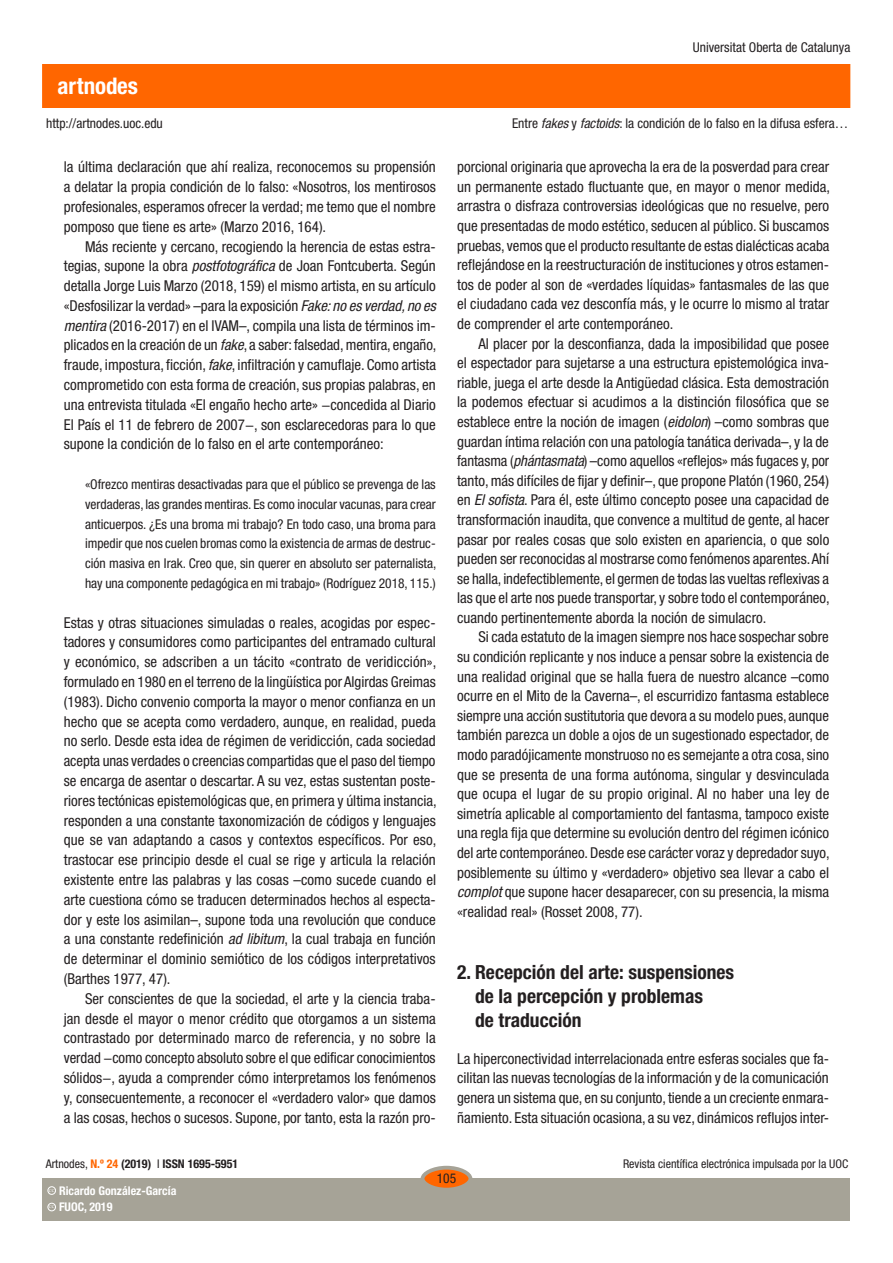
<style>
.page{position:relative;width:893px;height:1263px;background:#fff}
.page>*{position:absolute;margin:0;border:0;box-sizing:border-box;transform-origin:0 0}
.t1{font:700 condensed 22.95px "Helvetica Neue LT Std";color:#fff}
.SUBTITOLS{font:700 condensed 19.5px/24.2px "Helvetica Neue LT Std";color:#231f20}
.text_general{font:condensed 15px/19.6px "Helvetica Neue LT Std";color:#231f20;text-align:justify}
.text_general_primerp{font:condensed 15px/19.8px "Helvetica Neue LT Std";color:#231f20;text-align:justify}
.TEXTCITAT{font:condensed 13.5px/19.8px "Helvetica Neue LT Std";color:#231f20;text-align:justify}
.t2{font:condensed 12px "Helvetica Neue LT Std";color:#231f20}
.t3{font:700 condensed 12px "Helvetica Neue LT Std";color:#231f20}
.t4{font:700 condensed 12px "Helvetica Neue LT Std";color:#fff}
.t5{font:600 3.9px "Adobe Caslon Pro";color:#fff}
.s1{font-style:italic}
.s2{font-weight:400}
.s3{color:#f60}
</style>
<div class="page">
<div style="left:43px;top:65px;width:807px;height:42px;background:#f60"></div>
<div style="left:43px;top:1178px;width:807px;height:42px;background:#a6a397"></div>
<div style="left:422px;top:1168px;width:48px;height:21px;background:#f60;border-radius:50%"></div>
<div style="left:421px;top:1166px;width:51px;height:25px;border:4px solid #a6a397;border-radius:50%"></div>
<div style="left:48px;top:1203px;width:8px;height:8px;border:1px solid #fff;border-radius:50%"></div>
<div style="left:48px;top:1186px;width:8px;height:8px;border:1px solid #fff;border-radius:50%"></div>
<h1 class="t1" style="left:58px;top:72px;width:82px">artnodes</h1>
<p class="TEXTCITAT" style="left:46px;top:113px;width:118px">http://artnodes.uoc.edu</p>
<p class="text_general" style="left:64px;top:157px;width:374px">la última declaración que ahí realiza, reconocemos su propensión a delatar la propia condición de lo falso: «Nosotros, los mentirosos profesionales, esperamos ofrecer la verdad; me temo que el nombre pomposo que tiene es arte» (Marzo 2016, 164).</p>
<p class="text_general" style="left:64px;top:236px;width:374px;text-indent:21px">Más reciente y cercano, recogiendo la herencia de estas estra&shy;tegias, supone la obra <span class="s1">postfotográfica</span> de Joan Fontcuberta. Según detalla Jorge Luis Marzo (2018, 159) el mismo artista, en su artículo «Desfosilizar la verdad» –para la exposición <span class="s1">Fake: no es verdad, no es mentira</span> (2016-2017) en el IVAM–, compila una lista de términos im&shy;plicados en la creación de un <span class="s1">fake</span>, a saber: falsedad, mentira, engaño, fraude, impostura, ficción, <span class="s1">fake</span>, infiltración y camuflaje. Como artista comprometido con esta forma de creación, sus propias palabras, en una entrevista titulada «El engaño hecho arte» −concedida al Diario El País el 11 de febrero de 2007−, son esclarecedoras para lo que supone la condición de lo falso en el arte contemporáneo:</p>
<p class="TEXTCITAT" style="left:85px;top:474px;width:353px">«Ofrezco mentiras desactivadas para que el público se prevenga de las verdaderas, las grandes mentiras. Es como inocular vacunas, para crear anticuerpos. ¿Es una broma mi trabajo? En todo caso, una broma para impedir que nos cuelen bromas como la existencia de armas de destruc&shy;ción masiva en Irak. Creo que, sin querer en absoluto ser paternalista, hay una componente pedagógica en mi trabajo» (Rodríguez 2018, 115.)</p>
<p class="text_general_primerp" style="left:64px;top:612px;width:374px">Estas y otras situaciones simuladas o reales, acogidas por espec&shy;tadores y consumidores como participantes del entramado cultural y económico, se adscriben a un tácito «contrato de veridicción», formulado en 1980 en el terreno de la lingüística por Algirdas Greimas (1983). Dicho convenio comporta la mayor o menor confianza en un hecho que se acepta como verdadero, aunque, en realidad, pueda no serlo. Desde esta idea de régimen de veridicción, cada sociedad acepta unas verdades o creencias compartidas que el paso del tiempo se encarga de asentar o descartar. A su vez, estas sustentan poste&shy;riores tectónicas epistemológicas que, en primera y última instancia, responden a una constante taxonomización de códigos y lenguajes que se van adaptando a casos y contextos específicos. Por eso, trastocar ese principio desde el cual se rige y articula la relación existente entre las palabras y las cosas –como sucede cuando el arte cuestiona cómo se traducen determinados hechos al especta&shy;dor y este los asimilan–, supone toda una revolución que conduce a una constante redefinición <span class="s1">ad libitum</span>, la cual trabaja en función de determinar el dominio semiótico de los códigos interpretativos (Barthes 1977, 47).</p>
<p class="text_general" style="left:64px;top:988px;width:374px;text-indent:21px">Ser conscientes de que la sociedad, el arte y la ciencia traba&shy;jan desde el mayor o menor crédito que otorgamos a un sistema contrastado por determinado marco de referencia, y no sobre la verdad −como concepto absoluto sobre el que edificar conocimientos sólidos−, ayuda a comprender cómo interpretamos los fenómenos y, consecuentemente, a reconocer el «verdadero valor» que damos a las cosas, hechos o sucesos. Supone, por tanto, esta la razón pro-</p>
<p class="TEXTCITAT" style="left:693px;top:37px;width:159px">Universitat Oberta de Catalunya</p>
<p class="TEXTCITAT" style="left:512px;top:113px;width:338px">Entre <span class="s1">fakes</span> y <span class="s1">factoids</span>: la condición de lo falso en la difusa esfera…</p>
<p class="text_general" style="left:457px;top:157px;width:374px">porcional originaria que aprovecha la era de la posverdad para crear un permanente estado fluctuante que, en mayor o menor medida, arrastra o disfraza controversias ideológicas que no resuelve, pero que presentadas de modo estético, seducen al público. Si buscamos pruebas, vemos que el producto resultante de estas dialécticas acaba reflejándose en la reestructuración de instituciones y otros estamen&shy;tos de poder al son de «verdades líquidas» fantasmales de las que el ciudadano cada vez desconfía más, y le ocurre lo mismo al tratar de comprender el arte contemporáneo.</p>
<p class="text_general" style="left:457px;top:333px;width:374px;text-indent:21px">Al placer por la desconfianza, dada la imposibilidad que posee el espectador para sujetarse a una estructura epistemológica inva&shy;riable, juega el arte desde la Antigüedad clásica. Esta demostración la podemos efectuar si acudimos a la distinción filosófica que se establece entre la noción de imagen (<span class="s1">eidolon</span>) –como sombras que guardan íntima relación con una patología tanática derivada–, y la de fantasma (<span class="s1">phántasmata</span>) –como aquellos «reflejos» más fugaces y, por tanto, más difíciles de fijar y definir–, que propone Platón (1960, 254) en <span class="s1">El sofista</span>. Para él, este último concepto posee una capacidad de transformación inaudita, que convence a multitud de gente, al hacer pasar por reales cosas que solo existen en apariencia, o que solo pueden ser reconocidas al mostrarse como fenómenos aparentes. Ahí se halla, indefectiblemente, el germen de todas las vueltas reflexivas a las que el arte nos puede transportar, y sobre todo el contemporáneo, cuando pertinentemente aborda la noción de simulacro.</p>
<p class="text_general" style="left:457px;top:627px;width:374px;text-indent:21px">Si cada estatuto de la imagen siempre nos hace sospechar sobre su condición replicante y nos induce a pensar sobre la existencia de una realidad original que se halla fuera de nuestro alcance –como ocurre en el Mito de la Caverna–, el escurridizo fantasma establece siempre una acción sustitutoria que devora a su modelo pues, aunque también parezca un doble a ojos de un sugestionado espectador, de modo paradójicamente monstruoso no es semejante a otra cosa, sino que se presenta de una forma autónoma, singular y desvinculada que ocupa el lugar de su propio original. Al no haber una ley de simetría aplicable al comportamiento del fantasma, tampoco existe una regla fija que determine su evolución dentro del régimen icónico del arte contemporáneo. Desde ese carácter voraz y depredador suyo, posiblemente su último y «verdadero» objetivo sea llevar a cabo el <span class="s1">complot</span> que supone hacer desaparecer, con su presencia, la misma «realidad real» (Rosset 2008, 77).</p>
<p class="SUBTITOLS" style="left:475px;top:960px;width:261px;text-indent:-18px">2. Recepción del arte: suspensiones de la percepción y problemas<br>de traducción</p>
<p class="text_general_primerp" style="left:457px;top:1049px;width:374px">La hiperconectividad interrelacionada entre esferas sociales que fa&shy;cilitan las nuevas tecnologías de la información y de la comunicación genera un sistema que, en su conjunto, tiende a un creciente enmara&shy;ñamiento. Esta situación ocasiona, a su vez, dinámicos reflujos inter-</p>
<p class="t3" style="left:46px;top:1157px;width:194px"><span class="s2">Artnodes,</span> <span class="s3">N.º 24</span> (2019) <span class="s2">I</span> ISSN 1695-5951</p>
<p class="t5" style="left:49px;top:1205px;width:7px">CC</p>
<p class="t4" style="left:59px;top:1200px;width:55px">FUOC, 2019</p>
<p class="t4" style="left:59px;top:1183px;width:119px">Ricardo González-García</p>
<p class="t5" style="left:49px;top:1188px;width:7px">CC</p>
<p class="TEXTCITAT" style="left:437px;top:1169px;width:21px">105</p>
<p class="t2" style="left:623px;top:1157px;width:227px">Revista científica electrónica impulsada por la UOC</p>
</div>
